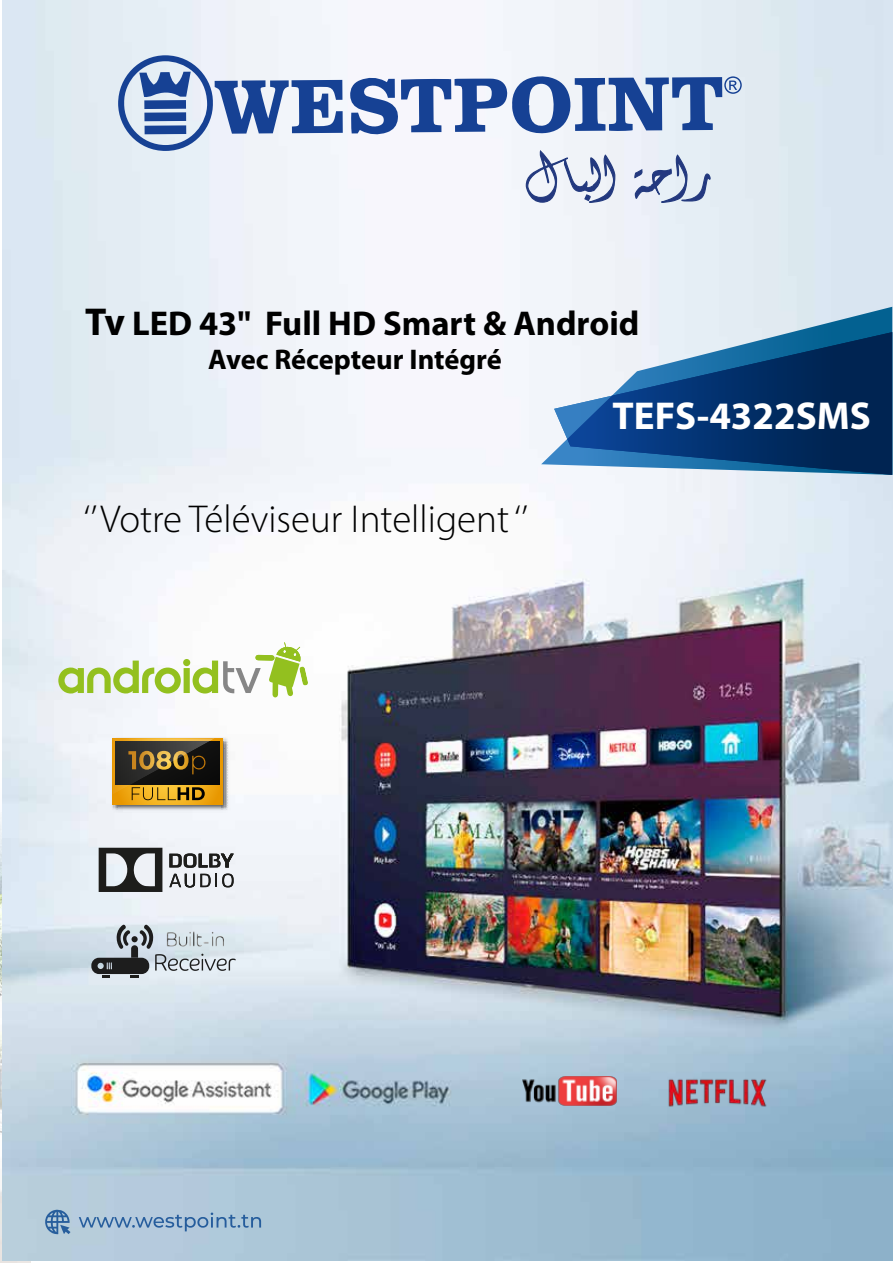
<style>
.page{position:relative;width:893px;height:1263px;background:#fff}
.page>*{position:absolute;margin:0;border:0;box-sizing:border-box;transform-origin:0 0}
.t1{font:300 39px "Myriad Pro";color:#000}
.t2{font:700 39px "Myriad Pro";color:#fff}
.t3{font:700 34.5px "Myriad Pro";color:#000}
.t4{font:700 28.5px "Myriad Pro";color:#000}
.s1{font-size:39px}
</style>
<div class="page">
<img style="left:0;top:893px;width:30px;height:370px">
<svg style="left:0;top:812px;width:2px;height:81px"></svg>
<img style="left:2px;top:0;width:891px;height:1260px">
<svg style="left:79px;top:1212px;width:182px;height:19px;background:#95b2ce"></svg>
<svg style="left:45px;top:1210px;width:25px;height:24px"></svg>
<svg style="left:541px;top:307px;width:351px;height:168px"></svg>
<svg style="left:554px;top:332px;width:338px;height:143px;background:#3a6592"></svg>
<svg style="left:58px;top:642px;width:250px;height:55px"></svg>
<img style="left:523px;top:1076px;width:93px;height:29px">
<img style="left:658px;top:1057px;width:119px;height:67px">
<svg style="left:118px;top:55px;width:624px;height:148px"></svg>
<svg style="left:109px;top:735px;width:122px;height:78px"></svg>
<svg style="left:112px;top:738px;width:110px;height:66px"></svg>
<div style="left:115px;top:741px;width:105px;height:43px;background:#0d0d0c"></div>
<svg style="left:112px;top:738px;width:103px;height:62px"></svg>
<img style="left:155px;top:954px;width:12px;height:16px">
<svg style="left:168px;top:953px;width:68px;height:18px"></svg>
<img style="left:91px;top:958px;width:58px;height:16px">
<svg style="left:102px;top:975px;width:7px;height:2px"></svg>
<svg style="left:131px;top:975px;width:7px;height:2px"></svg>
<img style="left:140px;top:930px;width:4px;height:16px">
<img style="left:144px;top:925px;width:10px;height:24px">
<img style="left:126px;top:930px;width:4px;height:16px">
<img style="left:116px;top:925px;width:10px;height:24px">
<svg style="left:131px;top:936px;width:7px;height:22px"></svg>
<img style="left:167px;top:931px;width:57px;height:15px">
<svg style="left:99px;top:848px;width:63px;height:44px;background:#757778"></svg>
<svg style="left:169px;top:853px;width:65px;height:34px"></svg>
<p class="t3" style="left:85px;top:300px;width:556px"><span class="s1">Tv</span> LED 43" Full HD Smart &amp; Android</p>
<p class="t4" style="left:208px;top:341px;width:295px">Avec Récepteur Intégré</p>
<p class="t1" style="left:84px;top:496px;width:446px">‘’ Votre Téléviseur Intelligent ‘’</p>
<p class="t2" style="left:612px;top:390px;width:260px">TEFS-4322SMS</p>
</div>
